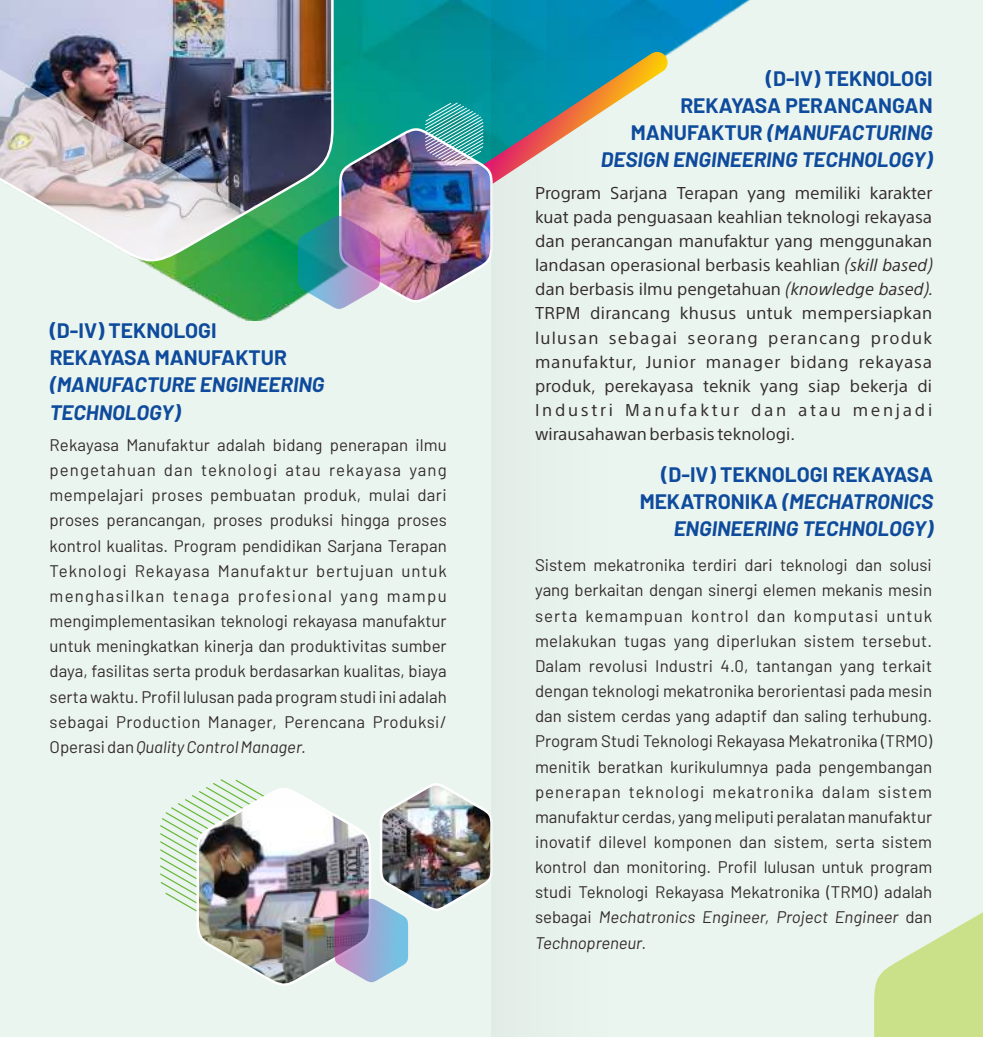
<style>
.page{position:relative;width:983px;height:1037px;background:#fff}
.page>*{position:absolute;margin:0;border:0;box-sizing:border-box;transform-origin:0 0}
.t1{font:700 21px/27.1px "Barlow";color:#0f4b9c}
.t2{font:italic 700 21px/27.1px "Barlow";color:#0f4b9c}
.t3{font:16.8px/25.2px "Barlow";color:#332c2b;text-align:justify}
.t4{font:16.8px/24.2px "SST";color:#332c2b;text-align:justify}
.s1{font-style:italic}
.s2{font-style:normal}
</style>
<div class="page">
<div style="left:0;top:0;width:982px;height:1037px;background:#ebf5f0"></div>
<img style="left:0;top:0;width:904px;height:321px">
<div style="left:873px;top:902px;width:109px;height:135px;background:#acce22;opacity:.5"></div>
<img style="left:0;top:0;width:335px;height:267px">
<img style="left:298px;top:50px;width:370px;height:259px">
<img style="left:128px;top:755px;width:363px;height:234px">
<svg style="left:491px;top:0;width:119px;height:1037px;background:#cce1e0"></svg>
<p class="t1" style="left:50px;top:316px;width:239px">(D-IV) TEKNOLOGI<br>REKAYASA MANUFAKTUR</p>
<p class="t2" style="left:50px;top:370px;width:276px">(MANUFACTURE ENGINEERING<br>TECHNOLOGY)</p>
<p class="t3" style="left:50px;top:432px;width:398px">Rekayasa Manufaktur adalah bidang penerapan ilmu pengetahuan dan teknologi atau rekayasa yang mempelajari proses pembuatan produk, mulai dari proses perancangan, proses produksi hingga proses kontrol kualitas. Program pendidikan Sarjana Terapan Teknologi Rekayasa Manufaktur bertujuan untuk menghasilkan tenaga profesional yang mampu mengimplementasikan teknologi rekayasa manufaktur untuk meningkatkan kinerja dan produktivitas sumber daya, fasilitas serta produk berdasarkan kualitas, biaya serta waktu. Profil lulusan pada program studi ini adalah sebagai Production Manager, Perencana Produksi/ Operasi dan<span class="s1">Quality Control Manager.</span></p>
<p class="t1" style="left:600px;top:64px;width:333px;text-align:right">(D-IV) TEKNOLOGI<br>REKAYASA PERANCANGAN<br>MANUFAKTUR <span class="s1">(MANUFACTURING<br>DESIGN ENGINEERING TECHNOLOGY)</span></p>
<p class="t4" style="left:535px;top:182px;width:399px">Program Sarjana Terapan yang memiliki karakter kuat pada penguasaan keahlian teknologi rekayasa dan perancangan manufaktur yang menggunakan landasan operasional berbasis keahlian <span class="s1">(skill based) </span>dan berbasis ilmu pengetahuan <span class="s1">(knowledge based).<br></span>TRPM dirancang khusus untuk mempersiapkan lulusan sebagai seorang perancang produk manufaktur, Junior manager bidang rekayasa produk, perekayasa teknik yang siap bekerja di Industri Manufaktur dan atau menjadi wirausahawan berbasis teknologi.</p>
<p class="t2" style="left:639px;top:460px;width:295px;text-align:right"><span class="s2">(D-IV) TEKNOLOGI REKAYASA<br>MEKATRONIKA</span> (MECHATRONICS<br>ENGINEERING TECHNOLOGY)</p>
<p class="t3" style="left:535px;top:552px;width:398px">Sistem mekatronika terdiri dari teknologi dan solusi yang berkaitan dengan sinergi elemen mekanis mesin serta kemampuan kontrol dan komputasi untuk melakukan tugas yang diperlukan sistem tersebut.<br>Dalam revolusi Industri 4.0, tantangan yang terkait dengan teknologi mekatronika berorientasi pada mesin dan sistem cerdas yang adaptif dan saling terhubung.<br>Program Studi Teknologi Rekayasa Mekatronika (TRMO) menitik beratkan kurikulumnya pada pengembangan penerapan teknologi mekatronika dalam sistem manufaktur cerdas, yang meliputi peralatan manufaktur inovatif dilevel komponen dan sistem, serta sistem kontrol dan monitoring. Profil lulusan untuk program studi Teknologi Rekayasa Mekatronika (TRMO) adalah sebagai <span class="s1">Mechatronics Engineer, Project Engineer</span> dan <span class="s1">Technopreneur.</span></p>
</div>
